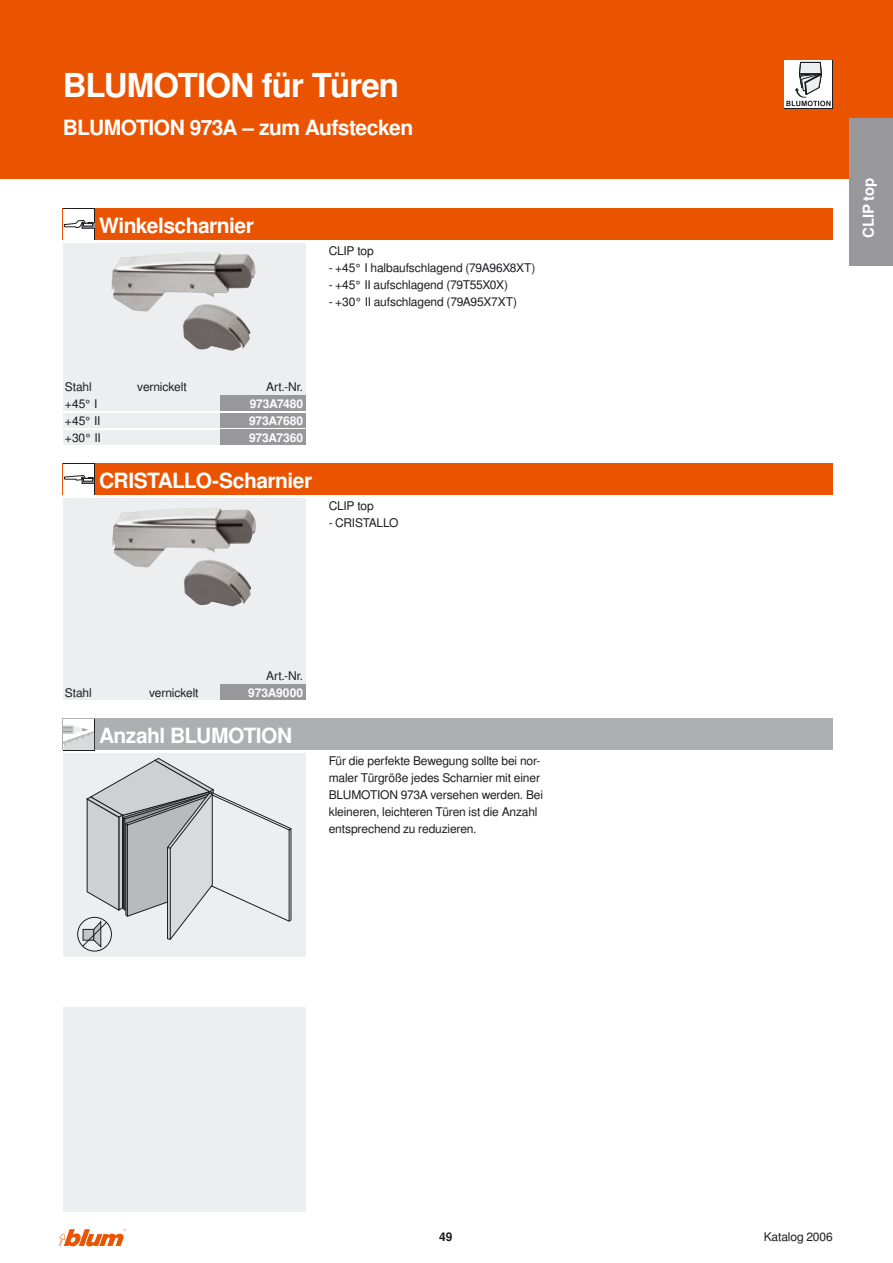
<style>
.page{position:relative;width:893px;height:1263px;background:#fff}
.page>*{position:absolute;margin:0;border:0;box-sizing:border-box;transform-origin:0 0}
.t1{font:700 33px "Nimbus Sans OT";letter-spacing:-.025em;color:#fff}
.t2{font:700 21px "Nimbus Sans OT";letter-spacing:-.025em;color:#fff}
.t3{font:700 15px "Nimbus Sans OT";letter-spacing:-.02em;color:#fff}
.t4{font:12px/17px "Nimbus Sans OT";letter-spacing:-.01em;color:#1b1c20}
.t5{font:700 12px "Nimbus Sans OT";letter-spacing:-.015em;color:#fff}
.t6{font:700 12px "Nimbus Sans OT";color:#1b1c20}
</style>
<div class="page">
<div style="left:0;top:0;width:892px;height:179px;background:#ea5300"></div>
<div style="left:63px;top:242px;width:242px;height:205px;background:#edeeef"></div>
<div style="left:63px;top:498px;width:242px;height:204px;background:#edeeef"></div>
<div style="left:63px;top:753px;width:242px;height:204px;background:#edeeef"></div>
<div style="left:63px;top:1008px;width:242px;height:204px;background:#edeeef"></div>
<svg style="left:784px;top:60px;width:48px;height:48px"></svg>
<svg style="left:786px;top:62px;width:44px;height:44px;background:#d0d0d1"></svg>
<img style="left:111px;top:252px;width:145px;height:99px">
<img style="left:112px;top:508px;width:144px;height:99px">
<svg style="left:79px;top:757px;width:213px;height:193px"></svg>
<div style="left:77px;top:917px;width:35px;height:35px;border:1px solid #1b1c20;border-radius:50%"></div>
<svg style="left:59px;top:1228px;width:67px;height:19px"></svg>
<div style="left:63px;top:208px;width:769px;height:34px;background:#ea5300"></div>
<hr style="left:63px;top:240px;width:769px;height:2px;background:#fff">
<svg style="left:63px;top:208px;width:32px;height:32px"></svg>
<div style="left:64px;top:209px;width:30px;height:31px;background:#fff"></div>
<svg style="left:64px;top:220px;width:30px;height:8px"></svg>
<div style="left:220px;top:413px;width:85px;height:17px;background:#98989c"></div>
<hr style="left:63px;top:428px;width:242px;height:2px;background:#fff">
<div style="left:220px;top:396px;width:85px;height:17px;background:#98989c"></div>
<hr style="left:63px;top:411px;width:242px;height:2px;background:#fff">
<div style="left:220px;top:430px;width:85px;height:17px;background:#98989c"></div>
<hr style="left:63px;top:445px;width:242px;height:2px;background:#fff">
<div style="left:63px;top:464px;width:769px;height:34px;background:#ea5300"></div>
<hr style="left:63px;top:495px;width:769px;height:3px;background:#fff">
<svg style="left:63px;top:464px;width:32px;height:31px"></svg>
<div style="left:64px;top:464px;width:30px;height:31px;background:#fff"></div>
<div style="left:82px;top:478px;width:12px;height:6px;border:1px solid #1b1c20"></div>
<svg style="left:64px;top:475px;width:30px;height:7px"></svg>
<div style="left:220px;top:685px;width:85px;height:17px;background:#98989c"></div>
<hr style="left:63px;top:701px;width:242px;height:1px;background:#fff">
<div style="left:63px;top:719px;width:769px;height:34px;background:#aeafb2"></div>
<hr style="left:63px;top:751px;width:769px;height:2px;background:#fff">
<svg style="left:63px;top:719px;width:32px;height:32px"></svg>
<div style="left:64px;top:719px;width:30px;height:31px;background:#fff"></div>
<svg style="left:64px;top:726px;width:30px;height:24px"></svg>
<div style="left:849px;top:118px;width:43px;height:147px;background:#98989c"></div>
<h1 class="t1" style="left:63px;top:72px;width:338px">BLUMOTION für Türen</h1>
<h2 class="t2" style="left:63px;top:119px;width:352px">BLUMOTION 973A – zum Aufstecken</h2>
<h2 class="t2" style="left:99px;top:218px;width:156px">Winkelscharnier</h2>
<p class="t4" style="left:329px;top:243px;width:46px">CLIP top</p>
<p class="t4" style="left:329px;top:260px;width:208px">- +45° I halbaufschlagend (79A96X8XT)</p>
<p class="t4" style="left:329px;top:277px;width:181px">- +45° II aufschlagend (79T55X0X)</p>
<p class="t4" style="left:329px;top:294px;width:190px">- +30° II aufschlagend (79A95X7XT)</p>
<p class="t4" style="left:65px;top:379px;width:28px">Stahl</p>
<p class="t4" style="left:137px;top:379px;width:51px">vernickelt</p>
<p class="t4" style="left:266px;top:379px;width:38px">Art.-Nr.</p>
<p class="t4" style="left:65px;top:396px;width:34px">+45° I</p>
<p class="t5" style="left:250px;top:399px;width:55px">973A7480</p>
<p class="t4" style="left:65px;top:413px;width:37px">+45° II</p>
<p class="t5" style="left:249px;top:416px;width:56px">973A7680</p>
<p class="t4" style="left:65px;top:430px;width:37px">+30° II</p>
<p class="t5" style="left:249px;top:433px;width:56px">973A7360</p>
<h2 class="t2" style="left:99px;top:473px;width:215px">CRISTALLO-Scharnier</h2>
<p class="t4" style="left:329px;top:498px;width:46px">CLIP top</p>
<p class="t4" style="left:329px;top:515px;width:71px">- CRISTALLO</p>
<p class="t4" style="left:266px;top:669px;width:38px">Art.-Nr.</p>
<p class="t4" style="left:65px;top:686px;width:28px">Stahl</p>
<p class="t4" style="left:149px;top:686px;width:51px">vernickelt</p>
<p class="t5" style="left:248px;top:688px;width:56px">973A9000</p>
<h2 class="t2" style="left:99px;top:728px;width:195px">Anzahl BLUMOTION</h2>
<p class="t4" style="left:329px;top:754px;width:216px">Für die perfekte Bewegung sollte bei nor&shy;maler Türgröße jedes Scharnier mit einer BLUMOTION 973A versehen werden. Bei kleineren, leichteren Türen ist die Anzahl entsprechend zu reduzieren.</p>
<p class="t6" style="left:439px;top:1232px;width:15px">49</p>
<p class="t3" style="left:862px;top:238px;width:61px;rotate:-90deg">CLIP top</p>
<p class="t4" style="left:763px;top:1230px;width:71px">Katalog 2006</p>
</div>
